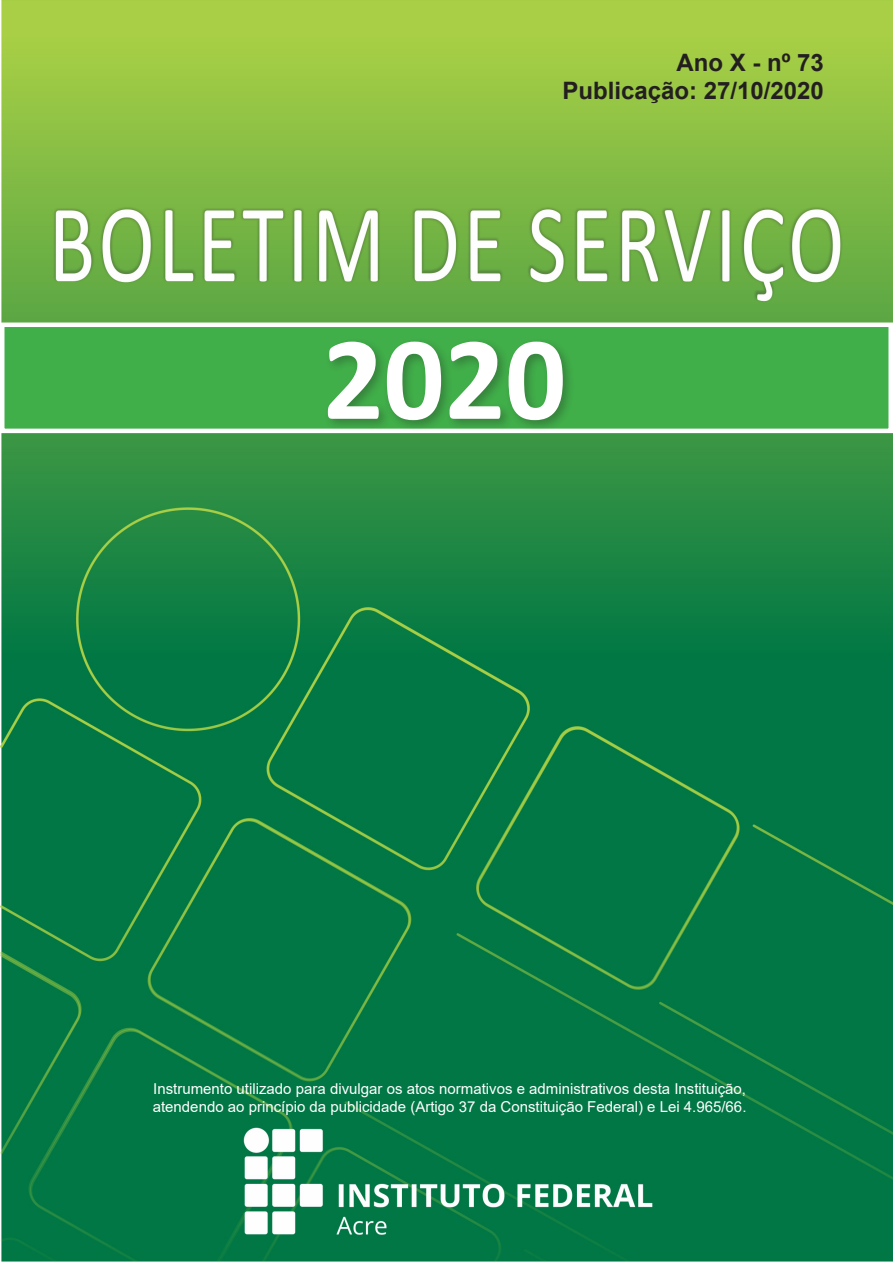
<style>
.page{position:relative;width:893px;height:1263px;background:#fff}
.page>*{position:absolute;margin:0;border:0;box-sizing:border-box;transform-origin:0 0}
.t1{font:700 120px "Calibri";color:#fff}
.t2{font:700 24px/28.8px "Arial";color:#231f20;text-align:right}
.t3{font:15px/18px "Arial";color:#fff}
</style>
<div class="page">
<img style="left:0;top:0;width:893px;height:1263px">
<hr style="left:246px;top:1187px;width:393px;height:2px;background:#231f20">
<div style="left:2px;top:325px;width:889px;height:106px;background:#40ae49"></div>
<div style="left:0;top:323px;width:893px;height:110px;border:4px solid #fff"></div>
<div style="left:325px;top:338px;width:250px;height:95px;background:#231f20;opacity:.3"></div>
<h2 class="t2" style="left:562px;top:48px;width:263px">Ano X - nº 73<br>Publicação: 27/10/2020</h2>
<h1 class="t1" style="left:323px;top:294px;width:245px">2020</h1>
<p class="t3" style="left:153px;top:1080px;width:595px">Instrumento utilizado para divulgar os atos normativos e administrativos desta Instituição, atendendo ao princípio da publicidade (Artigo 37 da Constituição Federal) e Lei 4.965/66.</p>
</div>
